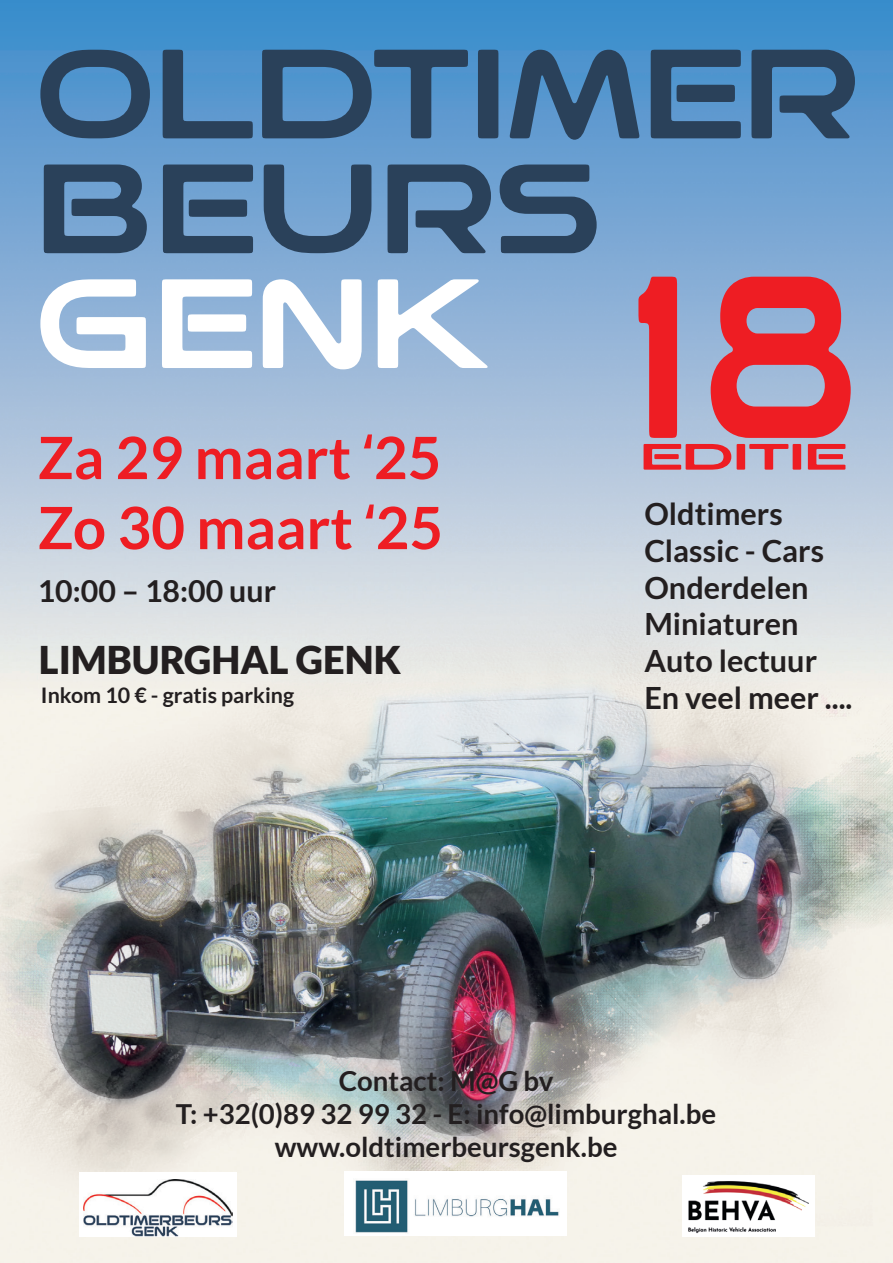
<style>
.page{position:relative;width:893px;height:1263px;background:#fff}
.page>*{position:absolute;margin:0;border:0;box-sizing:border-box;transform-origin:0 0}
.t1{font:134.7px/114.8px "Pizza Opti";color:#2a415a}
.t2{font:700 58.35px "Lato";color:#ee1d23}
.t3{font:39px "Pizza Opti";color:#ee1d23;scale:1.44 1}
.t4{font:900 38.25px "Lato";color:#231f20}
.t5{font:700 30.6px/36.8px "Lato";color:#231f20}
.t6{font:700 30.3px "Lato";color:#231f20}
.t7{font:700 27.6px/33.2px "Lato";color:#231f20;text-align:center}
.t8{font:700 21.45px "Lato";color:#231f20}
.s1{color:#fff}
.s2{font-size:244.95px;color:#ee1d23}
.s3{font-family:"Agency FB"}
</style>
<div class="page">
<img style="left:0;top:0;width:893px;height:1263px">
<img style="left:682px;top:1175px;width:132px;height:62px">
<div style="left:79px;top:1172px;width:158px;height:65px;background:#fff"></div>
<img style="left:83px;top:1180px;width:149px;height:57px">
<div style="left:344px;top:1171px;width:223px;height:65px;background:#fff"></div>
<img style="left:355px;top:1180px;width:204px;height:53px">
<h1 class="t1" style="left:36px;top:47px;width:828px">OLDTIMER<br>BEURS<br><span class="s1">GENK</span> <span class="s2">18</span></h1>
<h2 class="t2" style="left:38px;top:424px;width:405px">Za 29 maart <span class="s3">‘</span>25</h2>
<h3 class="t3" style="left:640px;top:441px;width:145px">EDITIE</h3>
<h2 class="t2" style="left:38px;top:494px;width:407px">Zo 30 maart <span class="s3">‘</span>25</h2>
<p class="t6" style="left:38px;top:574px;width:240px">10:00 – 18:00 uur</p>
<p class="t5" style="left:644px;top:495px;width:210px">Oldtimers<br>Classic - Cars<br>Onderdelen<br>Miniaturen<br>Auto lectuur<br>En veel meer ....</p>
<h3 class="t4" style="left:39px;top:638px;width:364px">LIMBURGHAL GENK</h3>
<p class="t8" style="left:41px;top:683px;width:255px">Inkom 10 € - gratis parking</p>
<p class="t7" style="left:176px;top:1064px;width:542px">Contact: M@G bv<br>T: +32(0)89 32 99 32 - E: info@limburghal.be www.oldtimerbeursgenk.be</p>
</div>
